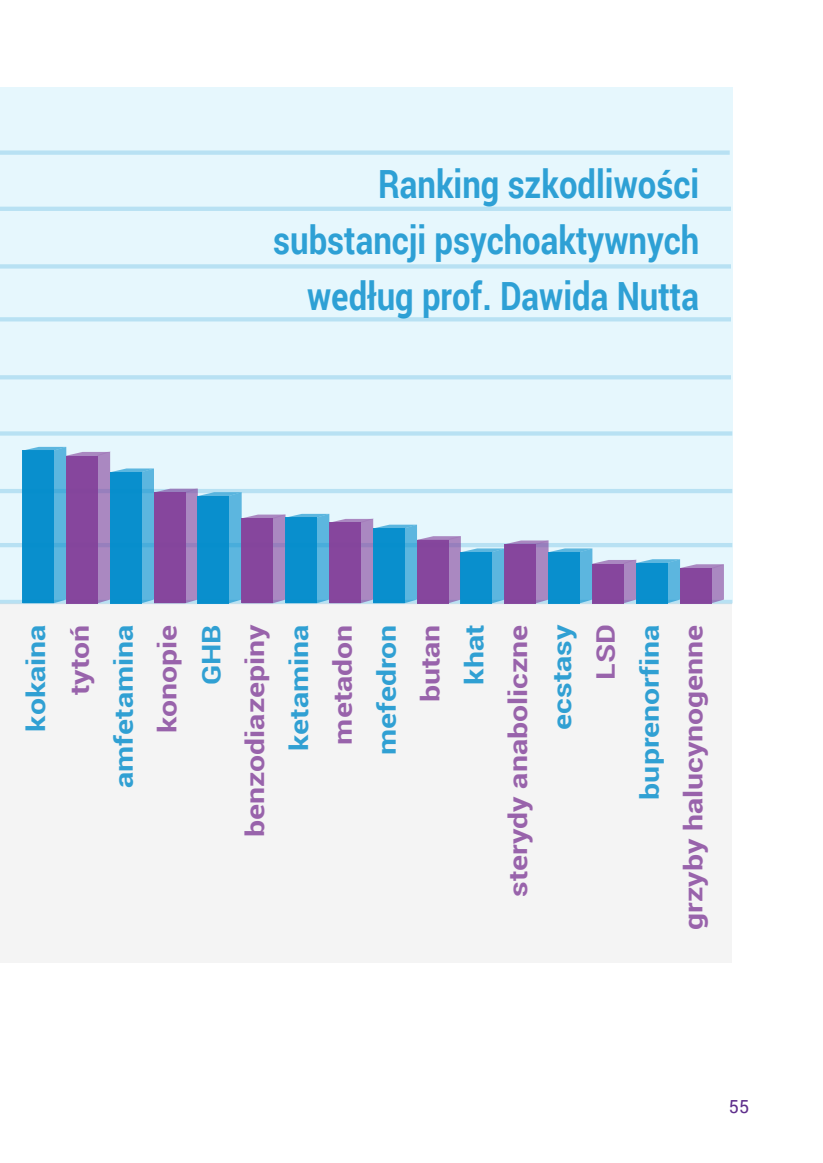
<style>
.page{position:relative;width:823px;height:1163px;background:#fff}
.page>*{position:absolute;margin:0;border:0;box-sizing:border-box;transform-origin:0 0}
.t1{font:700 38.8px/56.2px "Roboto";color:rgb(0 139 203/.8);text-align:right;scale:.85 1}
.t2{font:700 25.6px "Roboto";color:rgb(130 63 153/.8);scale:1.18 1}
.t3{font:700 25.6px "Roboto";color:rgb(0 139 203/.8);scale:1.18 1}
.t4{font:18px "Roboto";color:#5f2f8c}
</style>
<div class="page">
<div style="left:0;top:603px;width:731px;height:359px;background:#f4f4f4"></div>
<div style="left:0;top:88px;width:731px;height:515px;background:#e6f7fd"></div>
<hr style="left:0;top:151px;width:729px;height:3px;background:#008bcb">
<hr style="left:0;top:207px;width:730px;height:4px;background:#b8e1f3">
<hr style="left:0;top:264px;width:730px;height:4px;background:#b8e1f3">
<hr style="left:0;top:317px;width:730px;height:4px;background:#b8e1f3">
<hr style="left:0;top:375px;width:730px;height:4px;background:#b8e1f3">
<svg style="left:0;top:431px;width:731px;height:4px;background:#bce3f3"></svg>
<hr style="left:0;top:543px;width:731px;height:4px;background:#b8e1f3">
<svg style="left:0;top:600px;width:731px;height:4px"></svg>
<hr style="left:0;top:489px;width:731px;height:4px;background:#b8e1f3">
<svg style="left:22px;top:447px;width:701px;height:156px"></svg>
<div style="left:679px;top:568px;width:31px;height:35px;background:#86469d"></div>
<h1 class="t1" style="left:273px;top:154px;width:502px">Ranking szkodliwości substancji psychoaktywnych według prof. Dawida Nutta</h1>
<p class="t3" style="left:18px;top:731px;width:92px;rotate:-90deg">kokaina</p>
<p class="t2" style="left:62px;top:695px;width:61px;rotate:-90deg">tytoń</p>
<p class="t3" style="left:105px;top:788px;width:140px;rotate:-90deg">amfetamina</p>
<p class="t2" style="left:149px;top:733px;width:93px;rotate:-90deg">konopie</p>
<p class="t3" style="left:193px;top:685px;width:53px;rotate:-90deg">GHB</p>
<p class="t2" style="left:237px;top:837px;width:182px;rotate:-90deg">benzodiazepiny</p>
<p class="t3" style="left:281px;top:750px;width:108px;rotate:-90deg">ketamina</p>
<p class="t2" style="left:324px;top:744px;width:103px;rotate:-90deg">metadon</p>
<p class="t3" style="left:368px;top:755px;width:112px;rotate:-90deg">mefedron</p>
<p class="t2" style="left:412px;top:702px;width:68px;rotate:-90deg">butan</p>
<p class="t3" style="left:456px;top:684px;width:52px;rotate:-90deg">khat</p>
<p class="t2" style="left:499px;top:896px;width:232px;rotate:-90deg">sterydy anaboliczne</p>
<p class="t3" style="left:543px;top:729px;width:91px;rotate:-90deg">ecstasy</p>
<p class="t2" style="left:587px;top:679px;width:48px;rotate:-90deg">LSD</p>
<p class="t3" style="left:631px;top:799px;width:150px;rotate:-90deg">buprenorfina</p>
<p class="t2" style="left:675px;top:929px;width:260px;rotate:-90deg">grzyby halucynogenne</p>
<p class="t4" style="left:728px;top:1093px;width:22px">55</p>
</div>
